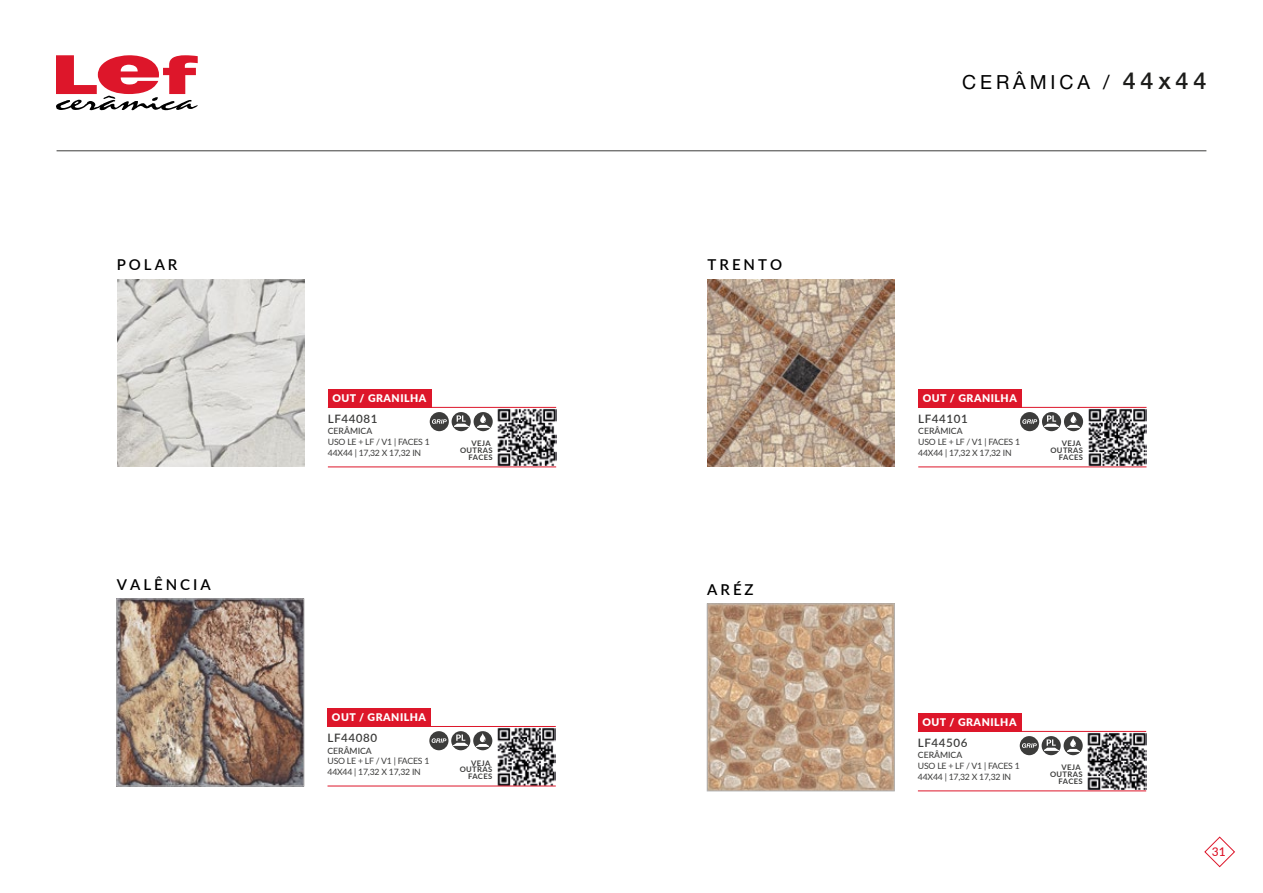
<style>
.page{position:relative;width:1263px;height:893px;background:#fff}
.page>*{position:absolute;margin:0;border:0;box-sizing:border-box;transform-origin:0 0}
.t1{font:19.5px "Helvetica Neue LT Std";letter-spacing:.2em;color:#000}
.t2{font:600 15px "Lato";letter-spacing:.2em;color:#000}
.t3{font:500 12px "Lato";color:#dd162a}
.t4{font:600 11.55px "Lato";letter-spacing:.05em;color:#3c3c3b}
.t5{font:900 10.5px "Lato";letter-spacing:.05em;color:#fff}
.t6{font:8.7px/10.8px "Lato";letter-spacing:-.025em;color:#3c3c3b}
.t7{font:500 8.7px "Lato";color:#3c3c3b}
.t8{font:700 7.65px/6.6px "Lato";letter-spacing:.05em;color:#3c3c3b;text-align:right}
.s1{font-family:"Helvetica Neue LT Pro";font-weight:500;font-size:23.55px;color:#1d1d1b}
</style>
<div class="page">
<svg style="left:56px;top:55px;width:142px;height:55px"></svg>
<hr style="left:57px;top:150px;width:1149px;height:1px;background:#3c3c3b">
<img style="left:497px;top:408px;width:59px;height:58px">
<img style="left:117px;top:280px;width:187px;height:187px">
<hr style="left:328px;top:466px;width:228px;height:1px;background:#dd162a">
<div style="left:328px;top:389px;width:103px;height:18px;background:#dd162a"></div>
<hr style="left:328px;top:407px;width:228px;height:1px;background:#dd162a">
<svg style="left:474px;top:412px;width:19px;height:19px"></svg>
<svg style="left:477px;top:414px;width:12px;height:14px"></svg>
<svg style="left:452px;top:412px;width:19px;height:19px"></svg>
<svg style="left:454px;top:415px;width:14px;height:12px"></svg>
<div style="left:430px;top:412px;width:19px;height:19px;background:#3c3c3b;border-radius:10px"></div>
<svg style="left:432px;top:419px;width:15px;height:5px"></svg>
<img style="left:496px;top:727px;width:60px;height:59px">
<img style="left:119px;top:601px;width:183px;height:183px">
<div style="left:117px;top:599px;width:187px;height:187px;border:1px solid #b3b2b2"></div>
<hr style="left:327px;top:786px;width:229px;height:1px;background:#dd162a">
<div style="left:327px;top:708px;width:104px;height:18px;background:#dd162a"></div>
<hr style="left:327px;top:726px;width:229px;height:1px;background:#dd162a">
<svg style="left:473px;top:731px;width:19px;height:19px"></svg>
<svg style="left:476px;top:733px;width:13px;height:14px"></svg>
<svg style="left:451px;top:731px;width:19px;height:19px"></svg>
<svg style="left:453px;top:734px;width:15px;height:12px"></svg>
<div style="left:429px;top:731px;width:19px;height:19px;background:#3c3c3b;border-radius:10px"></div>
<svg style="left:432px;top:738px;width:14px;height:5px"></svg>
<img style="left:1087px;top:732px;width:59px;height:58px">
<img style="left:709px;top:606px;width:183px;height:183px">
<div style="left:918px;top:713px;width:103px;height:18px;background:#dd162a"></div>
<hr style="left:918px;top:790px;width:228px;height:1px;background:#dd162a">
<hr style="left:918px;top:731px;width:228px;height:1px;background:#dd162a">
<div style="left:707px;top:604px;width:187px;height:187px;border:1px solid #b3b2b2"></div>
<svg style="left:1063px;top:736px;width:20px;height:19px"></svg>
<svg style="left:1067px;top:738px;width:12px;height:14px"></svg>
<svg style="left:1041px;top:736px;width:20px;height:19px"></svg>
<svg style="left:1044px;top:739px;width:14px;height:12px"></svg>
<div style="left:1020px;top:736px;width:19px;height:19px;background:#3c3c3b;border-radius:10px"></div>
<svg style="left:1022px;top:743px;width:15px;height:5px"></svg>
<img style="left:1088px;top:408px;width:58px;height:58px">
<img style="left:707px;top:280px;width:187px;height:187px">
<hr style="left:918px;top:466px;width:228px;height:1px;background:#dd162a">
<div style="left:918px;top:389px;width:104px;height:18px;background:#dd162a"></div>
<hr style="left:918px;top:407px;width:228px;height:1px;background:#dd162a">
<svg style="left:1064px;top:412px;width:19px;height:19px"></svg>
<svg style="left:1067px;top:414px;width:13px;height:14px"></svg>
<svg style="left:1042px;top:412px;width:19px;height:19px"></svg>
<svg style="left:1044px;top:415px;width:15px;height:12px"></svg>
<div style="left:1020px;top:412px;width:19px;height:19px;background:#3c3c3b;border-radius:10px"></div>
<svg style="left:1022px;top:419px;width:15px;height:5px"></svg>
<svg style="left:1204px;top:836px;width:31px;height:32px"></svg>
<h2 class="t2" style="left:117px;top:254px;width:62px">POLAR</h2>
<h2 class="t2" style="left:117px;top:573px;width:95px">VALÊNCIA</h2>
<p class="t5" style="left:332px;top:390px;width:96px">OUT / GRANILHA</p>
<h3 class="t4" style="left:328px;top:411px;width:51px">LF44081</h3>
<p class="t7" style="left:328px;top:425px;width:46px">CERÂMICA</p>
<p class="t6" style="left:328px;top:436px;width:103px">USO LE + LF / V1 | FACES 1<br>44X44 | 17,32 X 17,32 IN</p>
<p class="t8" style="left:460px;top:440px;width:34px">VEJA<br>OUTRAS<br>FACES</p>
<p class="t5" style="left:332px;top:709px;width:96px">OUT / GRANILHA</p>
<h3 class="t4" style="left:327px;top:730px;width:51px">LF44080</h3>
<p class="t7" style="left:327px;top:744px;width:46px">CERÂMICA</p>
<p class="t6" style="left:327px;top:755px;width:103px">USO LE + LF / V1 | FACES 1<br>44X44 | 17,32 X 17,32 IN</p>
<p class="t8" style="left:460px;top:759px;width:34px">VEJA<br>OUTRAS<br>FACES</p>
<h2 class="t2" style="left:708px;top:254px;width:76px">TRENTO</h2>
<h2 class="t2" style="left:707px;top:578px;width:48px">ARÉZ</h2>
<h1 class="t1" style="left:962px;top:70px;width:246px">CERÂMICA / <span class="s1">44x44</span></h1>
<p class="t5" style="left:923px;top:390px;width:96px">OUT / GRANILHA</p>
<h3 class="t4" style="left:918px;top:411px;width:51px">LF44101</h3>
<p class="t7" style="left:918px;top:425px;width:46px">CERÂMICA</p>
<p class="t6" style="left:918px;top:436px;width:103px">USO LE + LF / V1 | FACES 1<br>44X44 | 17,32 X 17,32 IN</p>
<p class="t8" style="left:1050px;top:440px;width:34px">VEJA<br>OUTRAS<br>FACES</p>
<p class="t5" style="left:922px;top:714px;width:96px">OUT / GRANILHA</p>
<h3 class="t4" style="left:918px;top:735px;width:51px">LF44506</h3>
<p class="t7" style="left:918px;top:749px;width:46px">CERÂMICA</p>
<p class="t6" style="left:918px;top:760px;width:103px">USO LE + LF / V1 | FACES 1<br>44X44 | 17,32 X 17,32 IN</p>
<p class="t8" style="left:1050px;top:764px;width:34px">VEJA<br>OUTRAS<br>FACES</p>
<h3 class="t3" style="left:1212px;top:843px;width:15px">31</h3>
</div>
